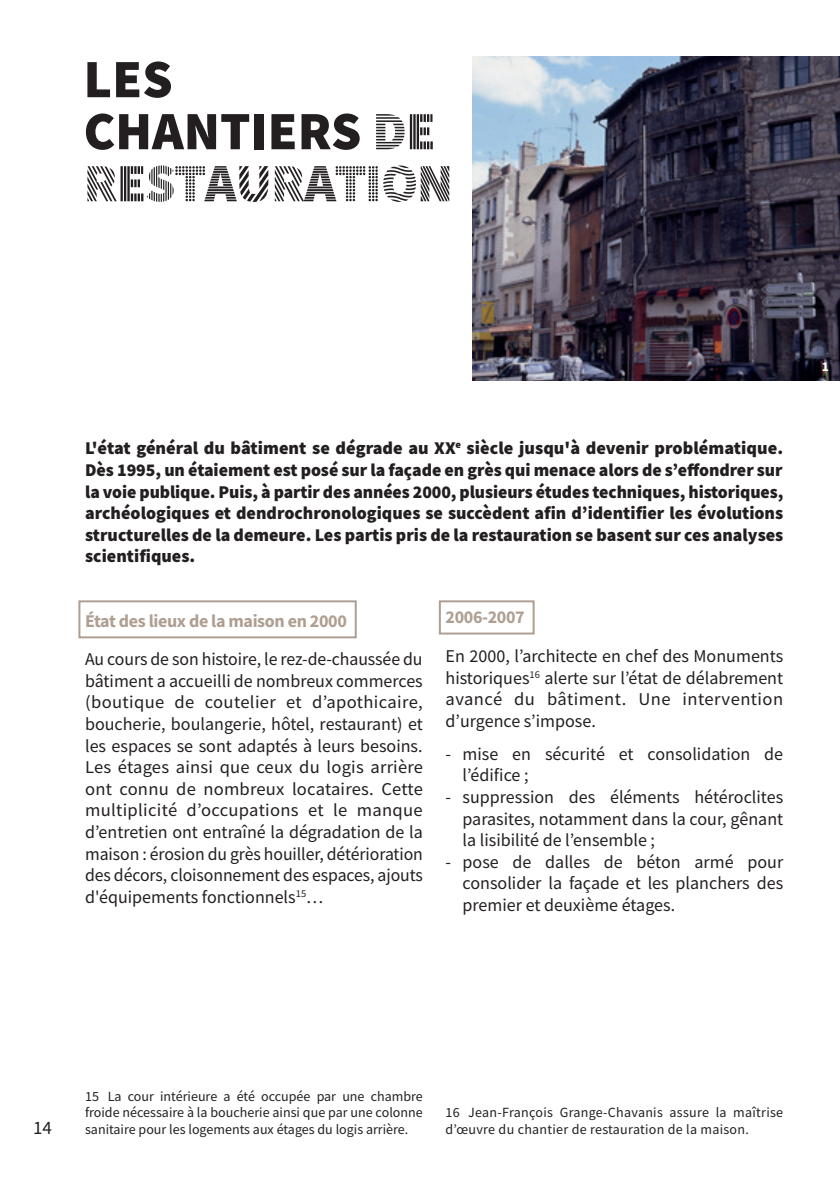
<style>
.page{position:relative;width:840px;height:1191px;background:#fff}
.page>*{position:absolute;margin:0;border:0;box-sizing:border-box;transform-origin:0 0}
.t1{font:900 54px/52px "Source Sans Pro";color:#231f20}
.t2{font:54px "Source Sans Pro DISPLAY";letter-spacing:-.02em;color:#231f20}
.t3{font:19px "Source Sans Pro";color:#231f20}
.t4{font:18px/21.6px "Source Sans Pro";color:#231f20;text-align:justify}
.t5{font:900 18px/21.6px "Source Sans Pro";color:#231f20;text-align:justify}
.t6{font:700 18px "Source Sans Pro";letter-spacing:-.02em;color:#af9f92}
.t7{font:14px/16.8px "Source Sans Pro";letter-spacing:.01em;color:#231f20;text-align:justify}
.t8{font:700 13.4px "Source Sans Pro";color:#fff}
.s1{font-family:"Source Sans Pro DISPLAY";font-weight:400}
</style>
<div class="page">
<div style="left:78px;top:600px;width:278px;height:38px;border:2px solid #af9f92"></div>
<div style="left:438px;top:600px;width:96px;height:34px;border:2px solid #af9f92"></div>
<img style="left:472px;top:57px;width:367px;height:324px">
<h1 class="t1" style="left:83px;top:52px;width:353px">LES<br>CHANTIERS <span class="s1">DE</span></h1>
<h1 class="t2" style="left:83px;top:155px;width:371px">RESTAURATION</h1>
<p class="t5" style="left:85px;top:437px;width:699px">L'état général du bâtiment se dégrade au XX<sup>e</sup> siècle jusqu'à devenir problématique.<br>Dès 1995, un étaiement est posé sur la façade en grès qui menace alors de s’effondrer sur la voie publique. Puis, à partir des années 2000, plusieurs études techniques, historiques, archéologiques et dendrochronologiques se succèdent afin d’identifier les évolutions structurelles de la demeure. Les partis pris de la restauration se basent sur ces analyses scientifiques.</p>
<p class="t6" style="left:85px;top:608px;width:263px">État des lieux de la maison en 2000</p>
<p class="t4" style="left:85px;top:648px;width:339px">Au cours de son histoire, le rez-de-chaussée du bâtiment a accueilli de nombreux commerces (boutique de coutelier et d’apothicaire, boucherie, boulangerie, hôtel, restaurant) et les espaces se sont adaptés à leurs besoins.<br>Les étages ainsi que ceux du logis arrière ont connu de nombreux locataires. Cette multiplicité d’occupations et le manque d’entretien ont entraîné la dégradation de la maison : érosion du grès houiller, détérioration des décors, cloisonnement des espaces, ajouts d'équipements fonctionnels<sup>15</sup>…</p>
<p class="t6" style="left:445px;top:605px;width:81px">2006-2007</p>
<p class="t4" style="left:445px;top:645px;width:339px">En 2000, l’architecte en chef des Monuments historiques<sup>16</sup> alerte sur l’état de délabrement avancé du bâtiment. Une intervention d’urgence s’impose.</p>
<p class="t4" style="left:462px;top:743px;width:322px;text-indent:-17px">- mise en sécurité et consolidation de l’édifice ;</p>
<p class="t4" style="left:462px;top:786px;width:322px;text-indent:-17px">- suppression des éléments hétéroclites parasites, notamment dans la cour, gênant la lisibilité de l’ensemble ;</p>
<p class="t4" style="left:462px;top:851px;width:322px;text-indent:-17px">- pose de dalles de béton armé pour consolider la façade et les planchers des premier et deuxième étages.</p>
<p class="t8" style="left:821px;top:357px;width:9px">1</p>
<p class="t3" style="left:33px;top:1116px;width:21px">14</p>
<p class="t7" style="left:85px;top:1087px;width:339px">15 La cour intérieure a été occupée par une chambre froide nécessaire à la boucherie ainsi que par une colonne sanitaire pour les logements aux étages du logis arrière.</p>
<p class="t7" style="left:445px;top:1104px;width:339px">16 Jean-François Grange-Chavanis assure la maîtrise d’œuvre du chantier de restauration de la maison.</p>
</div>
